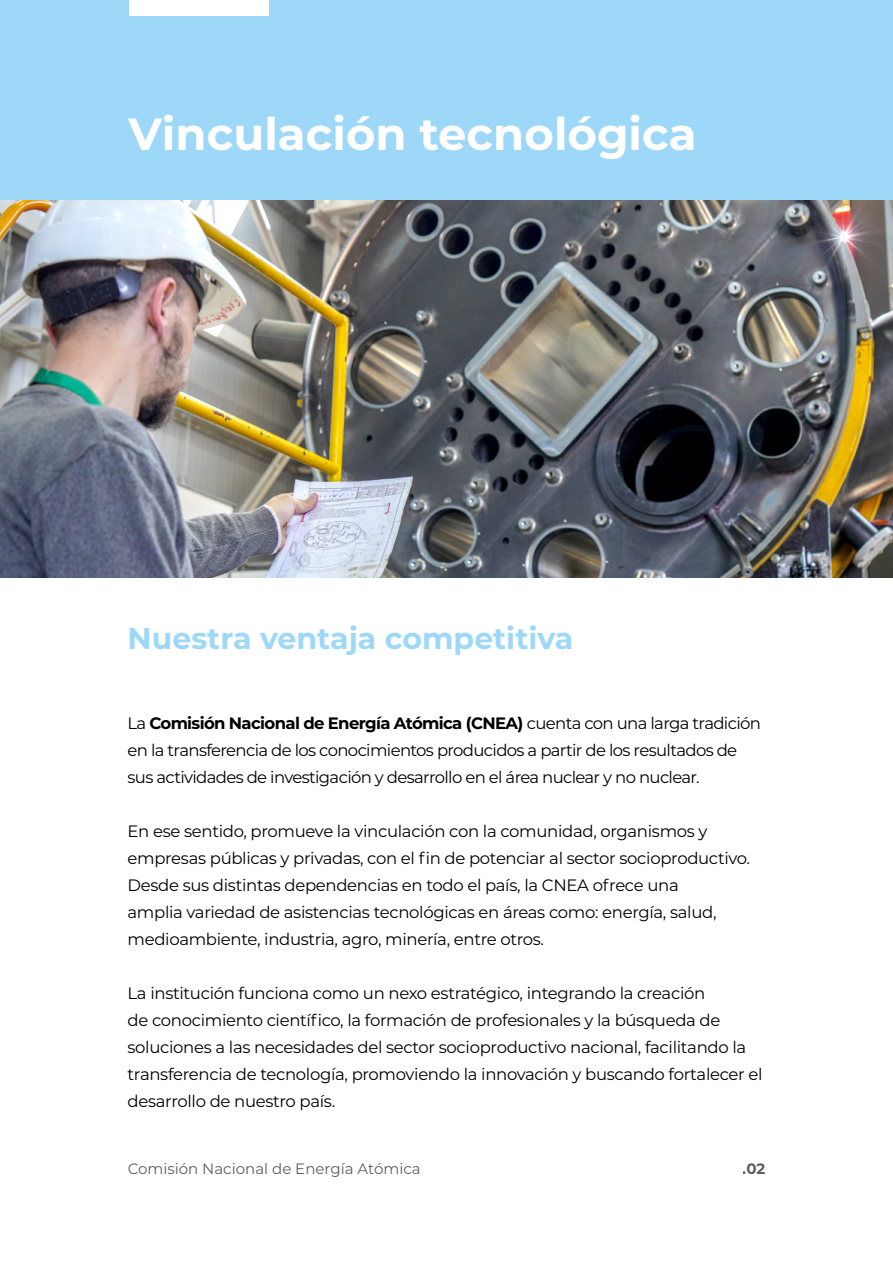
<style>
.page{position:relative;width:893px;height:1263px;background:#fff}
.page>*{position:absolute;margin:0;border:0;box-sizing:border-box;transform-origin:0 0}
.t1{font:700 45px "Montserrat";color:#fff}
.t2{font:700 30px "Montserrat";color:#9ed8f8}
.t3{font:16.5px/27px "Montserrat";letter-spacing:-.02em;color:#000}
.t4{font:16.5px/27px "Montserrat";letter-spacing:-.04em;color:#000}
.t5{font:15px "Montserrat";color:#1a171b}
.t6{font:700 15px "Montserrat";color:#1a171b}
.s1{font-weight:700}
</style>
<div class="page">
<img style="left:0;top:200px;width:893px;height:377px">
<div style="left:0;top:0;width:893px;height:200px;background:#9ed8f8"></div>
<div style="left:129px;top:0;width:139px;height:16px;background:#fff"></div>
<h1 class="t1" style="left:129px;top:101px;width:569px">Vinculación tecnológica</h1>
<h2 class="t2" style="left:128px;top:617px;width:447px">Nuestra ventaja competitiva</h2>
<p class="t4" style="left:128px;top:709px;width:635px">La <span class="s1">Comisión Nacional de Energía Atómica (CNEA)</span> cuenta con una larga tradición en la transferencia de los conocimientos producidos a partir de los resultados de sus actividades de investigación y desarrollo en el área nuclear y no nuclear.</p>
<p class="t3" style="left:128px;top:817px;width:624px">En ese sentido, promueve la vinculación con la comunidad, organismos y empresas públicas y privadas, con el fin de potenciar al sector socioproductivo.<br>Desde sus distintas dependencias en todo el país, la CNEA ofrece una<br>amplia variedad de asistencias tecnológicas en áreas como: energía, salud, medioambiente, industria, agro, minería, entre otros.</p>
<p class="t3" style="left:128px;top:979px;width:636px">La institución funciona como un nexo estratégico, integrando la creación<br>de conocimiento científico, la formación de profesionales y la búsqueda de soluciones a las necesidades del sector socioproductivo nacional, facilitando la transferencia de tecnología, promoviendo la innovación y buscando fortalecer el desarrollo de nuestro país.</p>
<p class="t5" style="left:128px;top:1159px;width:295px">Comisión Nacional de Energía Atómica</p>
<p class="t6" style="left:743px;top:1158px;width:24px">.02</p>
</div>
